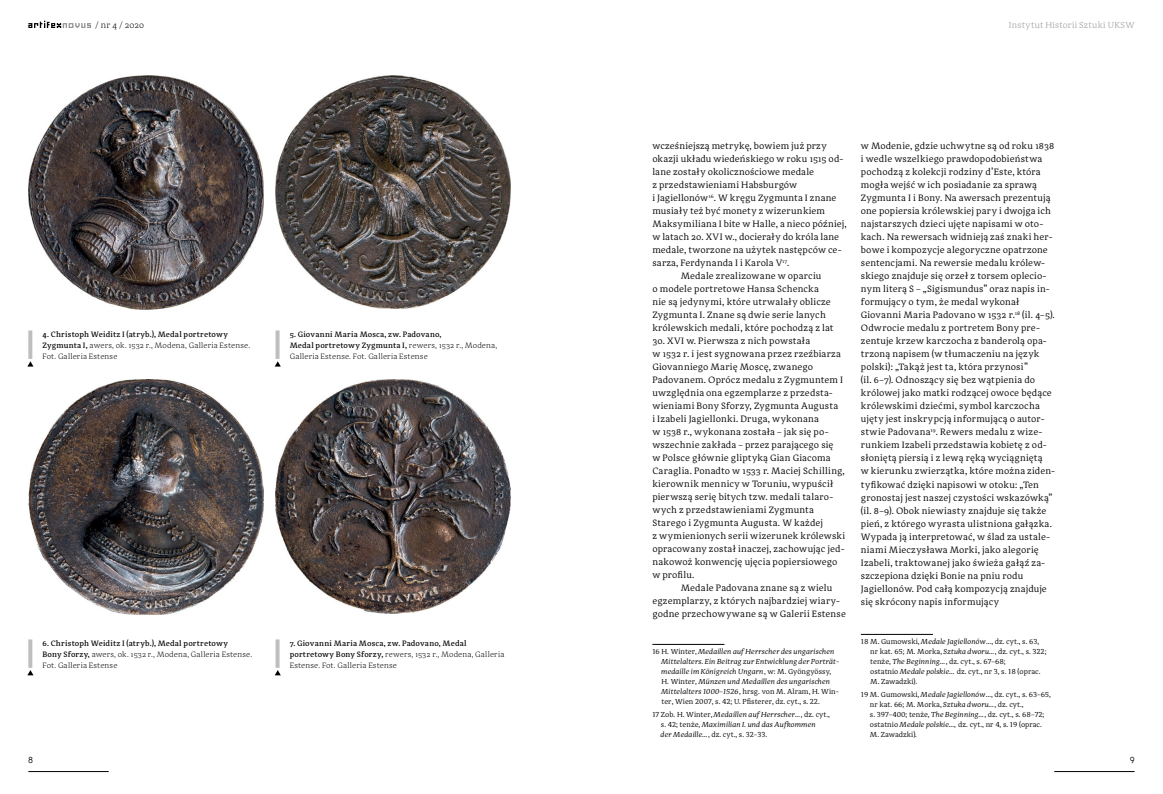
<style>
.page{position:relative;width:1163px;height:794px;background:#fff}
.page>*{position:absolute;margin:0;border:0;box-sizing:border-box;transform-origin:0 0}
.t1{font:9.5px/13px "Adagio Serif";letter-spacing:.01em;color:#000}
.t2{font:300 9px "Adagio Serif";letter-spacing:.03em;color:#939598}
.t3{font:300 9px "Adagio Serif";letter-spacing:.01em;color:#000}
.t4{font:500 8px/11px "Adagio Serif";letter-spacing:.02em;color:#000}
.t5{font:300 8px/11px "Adagio Serif";letter-spacing:.02em;color:#000}
.t6{font:100 8px "Nordica";color:#000}
.t7{font:italic 7.5px/10px "Adagio Serif";color:#000}
.t8{font:7.5px/10px "Adagio Serif";color:#000}
.s1{font-weight:500}
.s2{font-weight:300}
.s3{font-style:normal}
.s4{font-style:italic}
</style>
<div class="page">
<hr style="left:28px;top:771px;width:81px;height:1px;background:#000">
<hr style="left:1054px;top:771px;width:80px;height:1px;background:#000">
<svg style="left:28px;top:21px;width:63px;height:7px"></svg>
<hr style="left:652px;top:644px;width:72px;height:1px;background:#000">
<hr style="left:860px;top:634px;width:72px;height:1px;background:#000">
<img style="left:28px;top:76px;width:235px;height:233px">
<img style="left:28px;top:380px;width:235px;height:234px">
<img style="left:275px;top:76px;width:235px;height:233px">
<img style="left:275px;top:380px;width:235px;height:233px">
<svg style="left:28px;top:330px;width:4px;height:29px"></svg>
<svg style="left:28px;top:639px;width:4px;height:29px"></svg>
<svg style="left:275px;top:330px;width:4px;height:29px"></svg>
<svg style="left:275px;top:639px;width:4px;height:29px"></svg>
<svg style="left:27px;top:361px;width:6px;height:5px"></svg>
<svg style="left:27px;top:670px;width:6px;height:5px"></svg>
<svg style="left:275px;top:361px;width:6px;height:5px"></svg>
<svg style="left:275px;top:670px;width:6px;height:5px"></svg>
<p class="t3" style="left:95px;top:20px;width:50px">/ nr 4 / 2020</p>
<p class="t2" style="left:1008px;top:20px;width:127px">Instytut Historii Sztuki UKSW</p>
<p class="t5" style="left:43px;top:329px;width:209px"><span class="s1">4. Christoph Weiditz I (atryb.), Medal portretowy<br>Zygmunta I,</span> awers, ok. 1532 r., Modena, Galleria Estense.<br>Fot. Galleria Estense</p>
<p class="t4" style="left:290px;top:329px;width:209px">5. Giovanni Maria Mosca, zw. Padovano,<br>Medal portretowy Zygmunta I, <span class="s2">rewers, 1532 r., Modena,<br>Galleria Estense. Fot. Galleria Estense</span></p>
<p class="t5" style="left:43px;top:637px;width:211px"><span class="s1">6. Christoph Weiditz I (atryb.), Medal portretowy<br>Bony Sforzy,</span> awers, ok. 1532 r., Modena, Galleria Estense.<br>Fot. Galleria Estense</p>
<p class="t4" style="left:290px;top:638px;width:216px">7. Giovanni Maria Mosca, zw. Padovano, Medal portretowy Bony Sforzy, <span class="s2">rewers, 1532 r., Modena, Galleria<br>Estense. Fot. Galleria Estense</span></p>
<p class="t1" style="left:652px;top:140px;width:176px">wcześniejszą metrykę, bowiem już przy</p>
<p class="t1" style="left:652px;top:153px;width:192px">okazji układu wiedeńskiego w roku 1515 od-</p>
<p class="t1" style="left:652px;top:166px;width:163px">lane zostały okolicznościowe medale</p>
<p class="t1" style="left:652px;top:179px;width:146px">z przedstawieniami Habsburgów</p>
<p class="t1" style="left:652px;top:192px;width:185px">i Jagiellonów<sup>16</sup>. W kręgu Zygmunta I znane</p>
<p class="t1" style="left:652px;top:205px;width:174px">musiały też być monety z wizerunkiem</p>
<p class="t1" style="left:652px;top:218px;width:196px">Maksymiliana I bite w Halle, a nieco później,</p>
<p class="t1" style="left:652px;top:231px;width:188px">w latach 20. XVI w., docierały do króla lane</p>
<p class="t1" style="left:652px;top:244px;width:191px">medale, tworzone na użytek następców ce-</p>
<p class="t1" style="left:652px;top:257px;width:138px">sarza, Ferdynanda I i Karola V<sup>17</sup>.</p>
<p class="t1" style="left:680px;top:270px;width:142px">Medale zrealizowane w oparciu</p>
<p class="t1" style="left:652px;top:283px;width:168px">o modele portretowe Hansa Schencka</p>
<p class="t1" style="left:652px;top:296px;width:180px">nie są jedynymi, które utrwalały oblicze</p>
<p class="t1" style="left:652px;top:309px;width:175px">Zygmunta I. Znane są dwie serie lanych</p>
<p class="t1" style="left:652px;top:322px;width:183px">królewskich medali, które pochodzą z lat</p>
<p class="t1" style="left:652px;top:335px;width:194px">30. XVI w. Pierwsza z nich powstała<br>w 1532 r. i jest sygnowana przez rzeźbiarza Giovanniego Marię Moscę, zwanego Padovanem. Oprócz medalu z Zygmuntem I uwzględnia ona egzemplarze z przedsta&shy;wieniami Bony Sforzy, Zygmunta Augusta<br>i Izabeli Jagiellonki. Druga, wykonana<br>w 1538 r., wykonana została – jak się po&shy;wszechnie zakłada – przez parającego się<br>w Polsce głównie gliptyką Gian Giacoma Caraglia. Ponadto w 1533 r. Maciej Schilling, kierownik mennicy w Toruniu, wypuścił pierwszą serię bitych tzw. medali talaro&shy;wych z przedstawieniami Zygmunta Starego i Zygmunta Augusta. W każdej<br>z wymienionych serii wizerunek królewski opracowany został inaczej, zachowując jed&shy;nakowoż konwencję ujęcia popiersiowego w profilu.</p>
<p class="t1" style="left:652px;top:582px;width:195px;text-indent:28px">Medale Padovana znane są z wielu egzemplarzy, z których najbardziej wiary&shy;godne przechowywane są w Galerii Estense</p>
<p class="t7" style="left:661px;top:647px;width:180px;text-indent:-9px"><span class="s3">16 H. Winter,</span> Medaillen auf Herrscher des ungarischen Mittelalters. Ein Beitrag zur Entwicklung der Porträt&shy;medaille im Königreich Ungarn<span class="s3">, w: M. Gyöngyössy, H. Winter,</span> Münzen und Medaillen des ungarischen Mittelalters 1000–1526<span class="s3">, hrsg. von M. Alram, H. Win&shy;ter, Wien 2007, s. 42; U. Pfisterer, dz. cyt., s. 22.</span></p>
<p class="t7" style="left:661px;top:710px;width:170px;text-indent:-9px"><span class="s3">17 Zob. H. Winter,</span> Medaillen auf Herrscher…<span class="s3">, dz. cyt., s. 42; tenże,</span> Maximilian I. und das Aufkommen<br>der Medaille…<span class="s3">, dz. cyt., s. 32–33.</span></p>
<p class="t1" style="left:860px;top:140px;width:196px">w Modenie, gdzie uchwytne są od roku 1838 i wedle wszelkiego prawdopodobieństwa pochodzą z kolekcji rodziny d’Este, która mogła wejść w ich posiadanie za sprawą Zygmunta I i Bony. Na awersach prezentują one popiersia królewskiej pary i dwojga ich najstarszych dzieci ujęte napisami w oto&shy;kach. Na rewersach widnieją zaś znaki her&shy;bowe i kompozycje alegoryczne opatrzone sentencjami. Na rewersie medalu królew&shy;skiego znajduje się orzeł z torsem oplecio&shy;nym literą S – „Sigismundus” oraz napis in&shy;formujący o tym, że medal wykonał Giovanni Maria Padovano w 1532 r.<sup>18</sup> (il. 4–5).<br>Odwrocie medalu z portretem Bony pre&shy;zentuje krzew karczocha z banderolą opa&shy;trzoną napisem (w tłumaczeniu na język polski): „Takąż jest ta, która przynosi”<br>(il. 6–7). Odnoszący się bez wątpienia do królowej jako matki rodzącej owoce będące królewskimi dziećmi, symbol karczocha ujęty jest inskrypcją informującą o autor&shy;stwie Padovana<sup>19</sup>. Rewers medalu z wize&shy;runkiem Izabeli przedstawia kobietę z od&shy;słoniętą piersią i z lewą ręką wyciągniętą<br>w kierunku zwierzątka, które można ziden&shy;tyfikować dzięki napisowi w otoku: „Ten gronostaj jest naszej czystości wskazówką” (il. 8–9). Obok niewiasty znajduje się także pień, z którego wyrasta ulistniona gałązka.<br>Wypada ją interpretować, w ślad za ustale&shy;niami Mieczysława Morki, jako alegorię Izabeli, traktowanej jako świeża gałąź za&shy;szczepiona dzięki Bonie na pniu rodu Jagiellonów. Pod całą kompozycją znajduje się skrócony napis informujący</p>
<p class="t8" style="left:870px;top:637px;width:178px;text-indent:-9px">18 M. Gumowski, <span class="s4">Medale Jagiellonów</span>…, dz. cyt., s. 63, nr kat. 65; M. Morka, <span class="s4">Sztuka dworu…</span>, dz. cyt., s. 322; tenże, <span class="s4">The Beginning…</span>, dz. cyt., s. 67–68;<br>ostatnio <span class="s4">Medale polskie…</span> dz. cyt., nr 3, s. 18 (oprac.<br>M. Zawadzki).</p>
<p class="t8" style="left:869px;top:690px;width:182px;text-indent:-9px">19 M. Gumowski, <span class="s4">Medale Jagiellonów</span>…, dz. cyt., s. 63–65, nr kat. 66; M. Morka, <span class="s4">Sztuka dworu…</span>, dz. cyt.,<br>s. 397–400; tenże, <span class="s4">The Beginning…</span>, dz. cyt., s. 68–72; ostatnio <span class="s4">Medale polskie…,</span> dz. cyt., nr 4, s. 19 (oprac.<br>M. Zawadzki).</p>
<p class="t6" style="left:28px;top:756px;width:6px">8</p>
<p class="t6" style="left:1129px;top:756px;width:6px">9</p>
</div>
